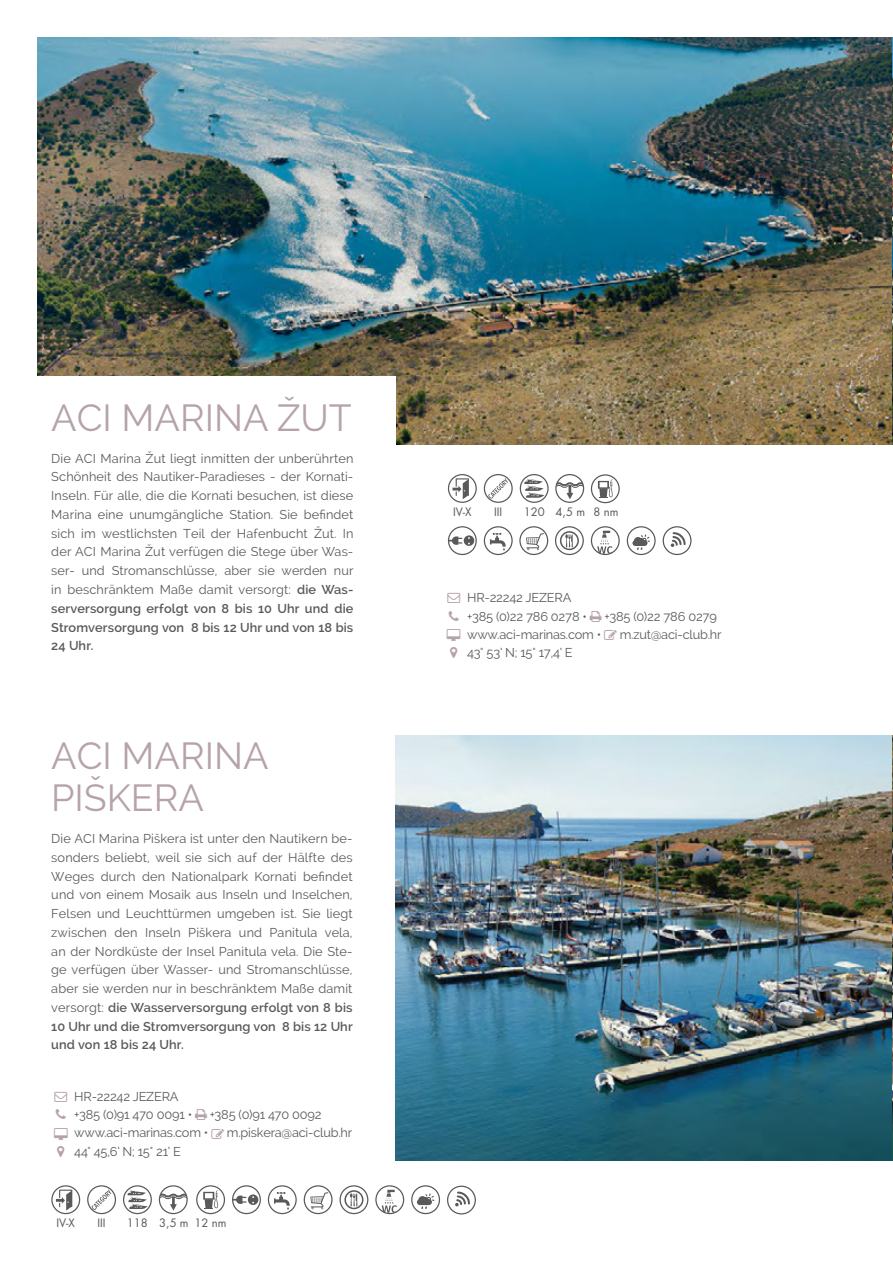
<style>
.page{position:relative;width:893px;height:1276px;background:#fff}
.page>*{position:absolute;margin:0;border:0;box-sizing:border-box;transform-origin:0 0}
.t1{font:37.5px/42px "Raleway";color:#b5a2aa}
.t2{font:12.75px/18.8px "Raleway";letter-spacing:-.015em;color:#58595b;text-align:justify}
.t3{font:11.25px "Futura";color:#58595b}
.s1{font-weight:600}
</style>
<div class="page">
<img style="left:37px;top:37px;width:856px;height:408px">
<img style="left:395px;top:735px;width:498px;height:425px">
<div style="left:0;top:375px;width:395px;height:286px;background:#fff"></div>
<svg style="left:452px;top:478px;width:17px;height:21px"></svg>
<div style="left:448px;top:474px;width:28px;height:29px;border:1px solid #58595b;border-radius:50%"></div>
<svg style="left:488px;top:478px;width:20px;height:20px"></svg>
<div style="left:484px;top:474px;width:28px;height:29px;border:1px solid #58595b;border-radius:50%"></div>
<svg style="left:524px;top:478px;width:20px;height:19px"></svg>
<div style="left:519px;top:474px;width:29px;height:29px;border:1px solid #58595b;border-radius:50%"></div>
<svg style="left:557px;top:481px;width:26px;height:18px"></svg>
<div style="left:555px;top:474px;width:29px;height:29px;border:1px solid #58595b;border-radius:50%"></div>
<svg style="left:490px;top:533px;width:15px;height:17px"></svg>
<div style="left:483px;top:526px;width:29px;height:29px;border:1px solid #58595b;border-radius:50%"></div>
<svg style="left:526px;top:533px;width:18px;height:17px"></svg>
<div style="left:519px;top:526px;width:29px;height:29px;border:1px solid #58595b;border-radius:50%"></div>
<svg style="left:560px;top:531px;width:19px;height:19px"></svg>
<div style="left:555px;top:526px;width:28px;height:29px;border:1px solid #58595b;border-radius:50%"></div>
<svg style="left:597px;top:530px;width:15px;height:24px"></svg>
<div style="left:590px;top:526px;width:29px;height:29px;border:1px solid #58595b;border-radius:50%"></div>
<svg style="left:632px;top:534px;width:18px;height:16px"></svg>
<div style="left:626px;top:526px;width:29px;height:29px;border:1px solid #58595b;border-radius:50%"></div>
<svg style="left:448px;top:535px;width:26px;height:11px"></svg>
<div style="left:448px;top:526px;width:28px;height:29px;border:1px solid #58595b;border-radius:50%"></div>
<svg style="left:598px;top:479px;width:15px;height:19px"></svg>
<div style="left:590px;top:474px;width:29px;height:29px;border:1px solid #58595b;border-radius:50%"></div>
<div style="left:662px;top:526px;width:29px;height:29px;border:1px solid #58595b;border-radius:50%"></div>
<svg style="left:670px;top:532px;width:15px;height:15px"></svg>
<svg style="left:203px;top:1190px;width:15px;height:18px"></svg>
<div style="left:196px;top:1184px;width:29px;height:29px;border:1px solid #58595b;border-radius:50%"></div>
<svg style="left:56px;top:1189px;width:16px;height:21px"></svg>
<div style="left:51px;top:1184px;width:29px;height:29px;border:1px solid #58595b;border-radius:50%"></div>
<svg style="left:92px;top:1188px;width:19px;height:21px"></svg>
<div style="left:87px;top:1184px;width:29px;height:29px;border:1px solid #58595b;border-radius:50%"></div>
<svg style="left:127px;top:1189px;width:21px;height:19px"></svg>
<div style="left:123px;top:1184px;width:29px;height:29px;border:1px solid #58595b;border-radius:50%"></div>
<svg style="left:159px;top:1192px;width:28px;height:18px"></svg>
<div style="left:159px;top:1184px;width:29px;height:29px;border:1px solid #58595b;border-radius:50%"></div>
<svg style="left:274px;top:1192px;width:16px;height:17px"></svg>
<div style="left:268px;top:1184px;width:29px;height:29px;border:1px solid #58595b;border-radius:50%"></div>
<svg style="left:310px;top:1192px;width:18px;height:16px"></svg>
<div style="left:303px;top:1184px;width:29px;height:29px;border:1px solid #58595b;border-radius:50%"></div>
<svg style="left:344px;top:1189px;width:19px;height:19px"></svg>
<div style="left:339px;top:1184px;width:29px;height:29px;border:1px solid #58595b;border-radius:50%"></div>
<svg style="left:381px;top:1189px;width:16px;height:23px"></svg>
<div style="left:375px;top:1184px;width:29px;height:29px;border:1px solid #58595b;border-radius:50%"></div>
<svg style="left:417px;top:1193px;width:17px;height:15px"></svg>
<div style="left:411px;top:1184px;width:29px;height:29px;border:1px solid #58595b;border-radius:50%"></div>
<svg style="left:234px;top:1194px;width:24px;height:10px"></svg>
<div style="left:232px;top:1184px;width:29px;height:29px;border:1px solid #58595b;border-radius:50%"></div>
<div style="left:447px;top:1185px;width:29px;height:29px;border:1px solid #58595b;border-radius:50%"></div>
<svg style="left:455px;top:1191px;width:15px;height:15px"></svg>
<h1 class="t1" style="left:51px;top:400px;width:302px">ACI MARINA ŽUT</h1>
<p class="t2" style="left:51px;top:449px;width:304px">Die ACI Marina Žut liegt inmitten der unberührten Schönheit des Nautiker-Paradieses - der Kornati-Inseln. Für alle, die die Kornati besuchen, ist diese Marina eine unumgängliche Station. Sie befindet sich im westlichsten Teil der Hafenbucht Žut. In der ACI Marina Žut verfügen die Stege über Was&shy;ser- und Stromanschlüsse, aber sie werden nur in beschränktem Maße damit versorgt: <span class="s1">die Was&shy;serversorgung erfolgt von 8 bis 10 Uhr und die Stromversorgung von 8 bis 12 Uhr und von 18 bis 24 Uhr.</span></p>
<h1 class="t1" style="left:51px;top:738px;width:219px">ACI MARINA<br>PIŠKERA</h1>
<p class="t2" style="left:51px;top:830px;width:303px">Die ACI Marina Piškera ist unter den Nautikern be&shy;sonders beliebt, weil sie sich auf der Hälfte des Weges durch den Nationalpark Kornati befindet und von einem Mosaik aus Inseln und Inselchen, Felsen und Leuchttürmen umgeben ist. Sie liegt zwischen den Inseln Piškera und Panitula vela, an der Nordküste der Insel Panitula vela. Die Ste&shy;ge verfügen über Wasser- und Stromanschlüsse, aber sie werden nur in beschränktem Maße damit versorgt: <span class="s1">die Wasserversorgung erfolgt von 8 bis 10 Uhr und die Stromversorgung von 8 bis 12 Uhr und von 18 bis 24 Uhr.</span></p>
<p class="t2" style="left:74px;top:1087px;width:119px;line-height:18.3px">HR-22242 JEZERA +385 (0)91 470 0091 •</p>
<p class="t2" style="left:210px;top:1105px;width:113px">+385 (0)91 470 0092</p>
<p class="t2" style="left:74px;top:1124px;width:136px">www.aci-marinas.com •</p>
<p class="t2" style="left:227px;top:1124px;width:127px">m.piskera@aci-club.hr</p>
<p class="t2" style="left:74px;top:1142px;width:108px">44° 45,6’ N; 15° 21’ E</p>
<p class="t3" style="left:56px;top:1216px;width:20px">IV-X</p>
<p class="t3" style="left:97px;top:1216px;width:10px">III</p>
<p class="t3" style="left:159px;top:1216px;width:69px">3,5 m 12 nm</p>
<p class="t3" style="left:127px;top:1216px;width:22px">118</p>
<p class="t3" style="left:494px;top:505px;width:10px">III</p>
<p class="t3" style="left:555px;top:505px;width:31px">4,5 m</p>
<p class="t3" style="left:453px;top:505px;width:20px">IV-X</p>
<p class="t3" style="left:593px;top:505px;width:27px">8 nm</p>
<p class="t3" style="left:523px;top:505px;width:22px">120</p>
<p class="t2" style="left:467px;top:589px;width:121px;line-height:18.3px">HR-22242 JEZERA +385 (0)22 786 0278 •</p>
<p class="t2" style="left:604px;top:607px;width:114px">+385 (0)22 786 0279</p>
<p class="t2" style="left:467px;top:626px;width:136px">www.aci-marinas.com •</p>
<p class="t2" style="left:619px;top:626px;width:103px">m.zut@aci-club.hr</p>
<p class="t2" style="left:467px;top:644px;width:107px">43° 53’ N; 15° 17,4’ E</p>
</div>
